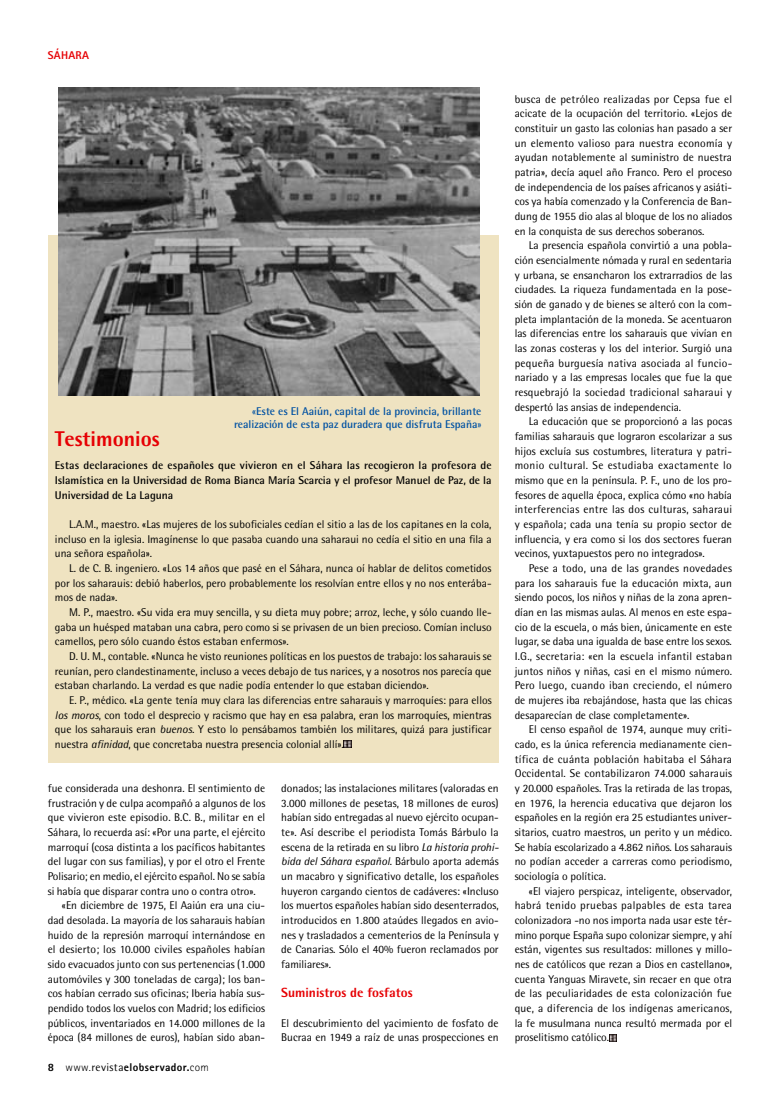
<style>
.page{position:relative;width:780px;height:1099px;background:#fff}
.page>*{position:absolute;margin:0;border:0;box-sizing:border-box;transform-origin:0 0}
.t1{font:800 21.38px "Rotis Semi Sans";color:#e60004}
.t2{font:800 13.25px "Rotis Semi Sans";letter-spacing:.005em;color:#e60004}
.t3{font:11.25px/14.6px "Rotis Semi Sans";color:#000;text-align:justify}
.t4{font:700 11.25px/14.6px "Rotis Semi Sans";color:#000;text-align:justify}
.t5{font:700 11.25px/13.8px "Rotis Semi Sans";color:#0051a2;text-align:right}
.t6{font:800 11.25px "Rotis Sans Serif";letter-spacing:.035em;color:#000}
.t7{font:800 11.25px "Rotis Sans Serif";color:#e60004}
.s1{font-weight:400}
.s2{font-style:italic}
.s3{font-weight:300}
.s4{font-family:"Rotis Semi Sans";font-weight:400}
</style>
<div class="page">
<svg style="left:609px;top:1034px;width:8px;height:7px"></svg>
<div style="left:48px;top:235px;width:450px;height:527px;background:#efe3c1"></div>
<svg style="left:344px;top:741px;width:7px;height:7px"></svg>
<img style="left:58px;top:88px;width:421px;height:308px">
<p class="t7" style="left:48px;top:48px;width:8px">SÁHARA</p>
<p class="t5" style="left:234px;top:404px;width:249px"><span class="s1">«</span>Este es El Aaiún, capital de la provincia, brillante realización de esta paz duradera que disfruta España<span class="s1">»</span></p>
<h1 class="t1" style="left:55px;top:425px;width:106px">Testimonios</h1>
<p class="t4" style="left:55px;top:458px;width:438px">Estas declaraciones de españoles que vivieron en el Sáhara las recogieron la profesora de Islamística en la Universidad de Roma Bianca María Scarcia y el profesor Manuel de Paz, de la Universidad de La Laguna</p>
<p class="t3" style="left:55px;top:516px;width:438px;text-indent:14px">L.A.M., maestro. «Las mujeres de los suboficiales cedían el sitio a las de los capitanes en la cola, incluso en la iglesia. I magínense lo que pasaba cuando una saharaui no cedía el sitio en una fila a una señora española».</p>
<p class="t3" style="left:55px;top:560px;width:438px;text-indent:14px">L. de C. B. ingeniero. «Los 14 años que pasé en el Sáhara, nunca oí hablar de delitos cometidos por los saharauis: debió haberlos, pero probablemente los resolvían entre ellos y no nos enterába&shy;mos de nada».</p>
<p class="t3" style="left:55px;top:604px;width:438px;text-indent:14px">M. P., maestro. «Su vida era muy sencilla, y su dieta muy pobre; arroz, leche, y sólo cuando lle&shy;gaba un huésped mataban una cabra, pero como si se privasen de un bien precioso. Comían incluso camellos, pero sólo cuando éstos estaban enfermos».</p>
<p class="t3" style="left:55px;top:648px;width:438px;text-indent:14px">D. U. M., contable. «N unca he visto reuniones políticas en los puestos de trabajo: los saharauis se reunían, pero clandestinamente, incluso a veces debajo de tus narices, y a nosotros nos parecía que estaban charlando. La verdad es que nadie podía entender lo que estaban diciendo».</p>
<p class="t3" style="left:55px;top:692px;width:438px;text-indent:14px">E. P., médico. «La gente tenía muy clara las diferencias entre saharauis y marroquíes: para ellos <span class="s2">los moros</span>, con todo el desprecio y racismo que hay en esa palabra, eran los marroquíes, mientras que los saharauis eran <span class="s2">buenos.</span> Y esto lo pensábamos también los militares, quizá para justificar nuestra <span class="s2">afinidad</span>, que concretaba nuestra presencia colonial allí».</p>
<p class="t3" style="left:48px;top:780px;width:219px">fue considerada una deshonra. El sentimiento de</p>
<p class="t3" style="left:48px;top:795px;width:219px">frustración y de culpa acompañó a algunos de los</p>
<p class="t3" style="left:48px;top:810px;width:219px">que vivieron este episodio. B.C. B., militar en el</p>
<p class="t3" style="left:48px;top:824px;width:219px">Sáhara, lo recuerda así: «Por una parte, el ejército</p>
<p class="t3" style="left:48px;top:839px;width:219px">marroquí (cosa distinta a los pacíficos habitantes</p>
<p class="t3" style="left:48px;top:854px;width:219px">del lugar con sus familias), y por el otro el Frente</p>
<p class="t3" style="left:48px;top:868px;width:219px">Polisario; en medio, el ejército español. No se sabía</p>
<p class="t3" style="left:48px;top:883px;width:209px">si había que disparar contra uno o contra otro».</p>
<p class="t3" style="left:62px;top:898px;width:205px">«En diciembre de 1975, El Aaiún era una ciu-</p>
<p class="t3" style="left:48px;top:912px;width:219px">dad desolada. La mayoría de los saharauis habían</p>
<p class="t3" style="left:48px;top:927px;width:219px">huido de la represión marroquí internándose en</p>
<p class="t3" style="left:48px;top:942px;width:219px">el desierto; los 10.000 civiles españoles habían</p>
<p class="t3" style="left:48px;top:956px;width:219px">sido evacuados junto con sus pertenencias (1.000</p>
<p class="t3" style="left:48px;top:971px;width:219px">automóviles y 300 toneladas de carga); los ban-</p>
<p class="t3" style="left:48px;top:986px;width:219px">cos habían cerrado sus oficinas; I beria había sus-</p>
<p class="t3" style="left:48px;top:1000px;width:219px">pendido todos los vuelos con Madrid; los edificios</p>
<p class="t3" style="left:48px;top:1015px;width:219px">públicos, inventariados en 14.000 millones de la</p>
<p class="t3" style="left:48px;top:1030px;width:219px">época (84 millones de euros), habían sido aban-</p>
<p class="t6" style="left:48px;top:1059px;width:162px">8 <span class="s3">www.</span><span class="s4">revista</span>elobservador.<span class="s3">com</span></p>
<p class="t3" style="left:281px;top:780px;width:219px">donados; las instalaciones militares (valoradas en 3.000 millones de pesetas, 18 millones de euros) habían sido entregadas al nuevo ejército ocupan&shy;te». Así describe el periodista Tomás Bárbulo la escena de la retirada en su libro <span class="s2">La historia prohi&shy;bida del Sáhara español</span>. Bárbulo aporta además un macabro y significativo detalle, los españoles huyeron cargando cientos de cadáveres: «I ncluso los muertos españoles habían sido desenterrados, introducidos en 1.800 ataúdes llegados en avio&shy;nes y trasladados a cementerios de la Península y de Canarias. Sólo el 40% fueron reclamados por familiares».</p>
<p class="t2" style="left:281px;top:984px;width:133px">Suministros de fosfatos</p>
<p class="t3" style="left:281px;top:1015px;width:219px">El descubrimiento del yacimiento de fosfato de<br>Bucraa en 1949 a raíz de unas prospecciones en</p>
<p class="t3" style="left:514px;top:91px;width:219px">busca de petróleo realizadas por Cepsa fue el acicate de la ocupación del territorio. «Lejos de constituir un gasto las colonias han pasado a ser un elemento valioso para nuestra economía y ayudan notablemente al suministro de nuestra patria», decía aquel año Franco. Pero el proceso de independencia de los países africanos y asiáti&shy;cos ya había comenzado y la Conferencia de Ban&shy;dung de 1955 dio alas al bloque de los no aliados en la conquista de sus derechos soberanos.</p>
<p class="t3" style="left:514px;top:238px;width:219px;text-indent:14px">La presencia española convirtió a una pobla&shy;ción esencialmente nómada y rural en sedentaria y urbana, se ensancharon los extrarradios de las ciudades. La riqueza fundamentada en la pose&shy;sión de ganado y de bienes se alteró con la com&shy;pleta implantación de la moneda. Se acentuaron las diferencias entre los saharauis que vivían en las zonas costeras y los del interior. Surgió una pequeña burguesía nativa asociada al funcio&shy;nariado y a las empresas locales que fue la que resquebrajó la sociedad tradicional saharaui y despertó las ansias de independencia.</p>
<p class="t3" style="left:514px;top:414px;width:219px;text-indent:14px">La educación que se proporcionó a las pocas familias saharauis que lograron escolarizar a sus hijos excluía sus costumbres, literatura y patri&shy;monio cultural. Se estudiaba exactamente lo mismo que en la península. P. F., uno de los pro&shy;fesores de aquella época, explica cómo «no había interferencias entre las dos culturas, saharaui y española; cada una tenía su propio sector de influencia, y era como si los dos sectores fueran vecinos, yuxtapuestos pero no integrados».</p>
<p class="t3" style="left:514px;top:560px;width:219px;text-indent:14px">Pese a todo, una de las grandes novedades para los saharauis fue la educación mixta, aun siendo pocos, los niños y niñas de la zona apren&shy;dían en las mismas aulas. Al menos en este espa&shy;cio de la escuela, o más bien, únicamente en este lugar, se daba una igualda de base entre los sexos.<br>I .G., secretaria: «en la escuela infantil estaban juntos niños y niñas, casi en el mismo número.<br>Pero luego, cuando iban creciendo, el número de mujeres iba rebajándose, hasta que las chicas desaparecían de clase completamente».</p>
<p class="t3" style="left:514px;top:722px;width:219px;text-indent:14px">El censo español de 1974, aunque muy criti&shy;cado, es la única referencia medianamente cien&shy;tífica de cuánta población habitaba el Sáhara Occidental. Se contabilizaron 74.000 saharauis y 20.000 españoles. Tras la retirada de las tropas, en 1976, la herencia educativa que dejaron los españoles en la región era 25 estudiantes univer&shy;sitarios, cuatro maestros, un perito y un médico.<br>Se había escolarizado a 4.862 niños. Los saharauis no podían acceder a carreras como periodismo, sociología o política.</p>
<p class="t3" style="left:514px;top:883px;width:219px;text-indent:14px">«El viajero perspicaz, inteligente, observador, habrá tenido pruebas palpables de esta tarea colonizadora -no nos importa nada usar este tér&shy;mino porque España supo colonizar siempre, y ahí están, vigentes sus resultados: millones y millo&shy;nes de católicos que rezan a Dios en castellano», cuenta Yanguas M iravete, sin recaer en que otra de las peculiaridades de esta colonización fue que, a diferencia de los indígenas americanos, la fe musulmana nunca resultó mermada por el proselitismo católico.</p>
</div>
